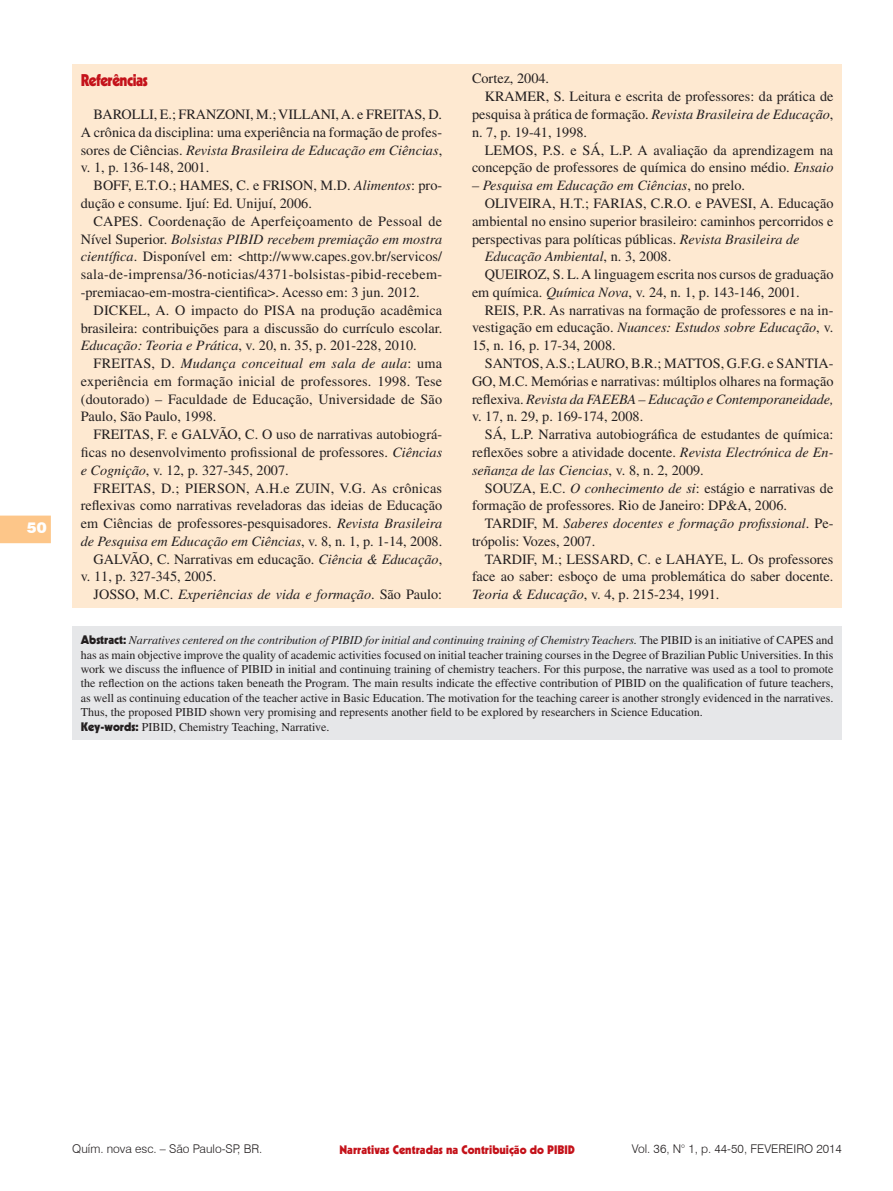
<style>
.page{position:relative;width:893px;height:1191px;background:#fff}
.page>*{position:absolute;margin:0;border:0;box-sizing:border-box;transform-origin:0 0}
.Seção{font:900 16.5px "Kabel";letter-spacing:-.03em;color:#c4121a;scale:.9 1}
.t1{font:900 15px "Swiss 721 BT";color:#fff}
.Bibliografia{font:14.25px/17.9px "Times";color:#231f20;text-align:justify}
.Bibliografia-2{font:italic 14.25px/17.9px "Times";color:#231f20}
.Abstract{font:12px/14.4px "Times";color:#231f20;text-align:justify}
.t2{font:300 12px "Swiss 721 BT";color:#231f20}
.t3{font:900 12px "Kabel";color:#c4121a}
.s1{font-style:italic}
.s2{font-style:normal}
.s3{font-family:"Kabel";font-weight:900}
</style>
<div class="page">
<svg style="left:0;top:515px;width:51px;height:28px"></svg>
<div style="left:72px;top:64px;width:770px;height:544px;background:#fee9d1"></div>
<div style="left:72px;top:626px;width:770px;height:113px;background:#e6e7e9"></div>
<p class="t1" style="left:27px;top:518px;width:21px">50</p>
<p class="Bibliografia" style="left:472px;top:70px;width:79px">Cortez, 2004.</p>
<p class="Bibliografia" style="left:472px;top:87px;width:363px;text-indent:13px">KRAMER, S. Leitura e escrita de professores: da prática de pesquisa à prática de formação. <span class="s1">Revista Brasileira de Educação</span>, n. 7, p. 19-41, 1998.</p>
<p class="Bibliografia" style="left:472px;top:141px;width:363px;text-align:right">LEMOS, P.S. e SÁ, L.P. A avaliação da aprendizagem na concepção de professores de química do ensino médio. <span class="s1">Ensaio</span></p>
<p class="Bibliografia-2" style="left:472px;top:176px;width:275px">– Pesquisa em Educação em Ciências<span class="s2">, no prelo.</span></p>
<p class="Bibliografia" style="left:472px;top:194px;width:363px;text-indent:13px">OLIVEIRA, H.T.; FARIAS, C.R.O. e PAVESI, A. Educação ambiental no ensino superior brasileiro: caminhos percorridos e perspectivas para políticas públicas. <span class="s1">Revista Brasileira de</span></p>
<p class="Bibliografia-2" style="left:485px;top:248px;width:188px">Educação Ambiental<span class="s2">, n. 3, 2008.</span></p>
<p class="Bibliografia" style="left:472px;top:265px;width:363px;text-indent:13px">QUEIROZ, S. L. A linguagem escrita nos cursos de graduação em química. <span class="s1">Química Nova</span>, v. 24, n. 1, p. 143-146, 2001.</p>
<p class="Bibliografia" style="left:472px;top:301px;width:363px;text-indent:13px">REIS, P.R. As narrativas na formação de professores e na in&shy;vestigação em educação. <span class="s1">Nuances: Estudos sobre Educação</span>, v.<br>15, n. 16, p. 17-34, 2008.</p>
<p class="Bibliografia" style="left:472px;top:354px;width:363px;text-indent:13px">SANTOS, A.S.; LAURO, B.R.; MATTOS, G.F.G. e SANTIA-GO, M.C. Memórias e narrativas: múltiplos olhares na formação reflexiva. <span class="s1">Revista da FAEEBA – Educação e Contemporaneidade, </span>v. 17, n. 29, p. 169-174, 2008.</p>
<p class="Bibliografia" style="left:472px;top:425px;width:363px;text-indent:13px">SÁ, L.P. Narrativa autobiográfica de estudantes de química: reflexões sobre a atividade docente. <span class="s1">Revista Electrónica de En&shy;señanza de las Ciencias</span>, v. 8, n. 2, 2009.</p>
<p class="Bibliografia" style="left:472px;top:479px;width:363px;text-indent:13px">SOUZA, E.C. <span class="s1">O conhecimento de si</span>: estágio e narrativas de formação de professores. Rio de Janeiro: DP&amp;A, 2006.</p>
<p class="Bibliografia-2" style="left:472px;top:514px;width:363px;text-indent:13px"><span class="s2">TARDIF, M.</span> Saberes docentes e formação profissional<span class="s2">. Pe&shy;trópolis: Vozes, 2007.</span></p>
<p class="Bibliografia" style="left:472px;top:550px;width:363px;text-indent:13px">TARDIF, M.; LESSARD, C. e LAHAYE, L. Os professores face ao saber: esboço de uma problemática do saber docente.<br><span class="s1">Teoria &amp; Educação</span>, v. 4, p. 215-234, 1991.</p>
<p class="Abstract" style="left:81px;top:633px;width:754px"><span class="s3">Abstract:</span> <span class="s1">Narratives centered on the contribution of PIBID for initial and continuing training of Chemistry Teachers.</span> The PIBID is an initiative of CAPES and has as main objective improve the quality of academic activities focused on initial teacher training courses in the Degree of Brazilian Public Universities. In this work we discuss the influence of PIBID in initial and continuing training of chemistry teachers. For this purpose, the narrative was used as a tool to promote the reflection on the actions taken beneath the Program. The main results indicate the effective contribution of PIBID on the qualification of future teachers, as well as continuing education of the teacher active in Basic Education. The motivation for the teaching career is another strongly evidenced in the narratives.<br>Thus, the proposed PIBID shown very promising and represents another field to be explored by researchers in Science Education.</p>
<p class="Abstract" style="left:81px;top:719px;width:250px"><span class="s3">Key-words:</span> PIBID, Chemistry Teaching, Narrative.</p>
<p class="Seção" style="left:81px;top:70px;width:76px">Referências</p>
<p class="Bibliografia" style="left:81px;top:105px;width:363px;text-indent:13px">BAROLLI, E.; FRANZONI, M.; VILLANI, A. e FREITAS, D.<br>A crônica da disciplina: uma experiência na formação de profes&shy;sores de Ciências. <span class="s1">Revista Brasileira de Educação em Ciências</span>, v. 1, p. 136-148, 2001.</p>
<p class="Bibliografia" style="left:81px;top:176px;width:363px;text-indent:13px">BOFF, E.T.O.; HAMES, C. e FRISON, M.D. <span class="s1">Alimentos</span>: pro&shy;dução e consume. Ijuí: Ed. Unijuí, 2006.</p>
<p class="Bibliografia" style="left:81px;top:212px;width:363px;text-indent:13px">CAPES. Coordenação de Aperfeiçoamento de Pessoal de Nível Superior. <span class="s1">Bolsistas PIBID recebem premiação em mostra científica</span>. Disponível em: &lt;http://www.capes.gov.br/servicos/ sala-de-imprensa/36-noticias/4371-bolsistas-pibid-recebem--premiacao-em-mostra-cientifica&gt;. Acesso em: 3 jun. 2012.</p>
<p class="Bibliografia" style="left:81px;top:301px;width:363px;text-indent:13px">DICKEL, A. O impacto do PISA na produção acadêmica brasileira: contribuições para a discussão do currículo escolar.<br><span class="s1">Educação: Teoria e Prática</span>, v. 20, n. 35, p. 201-228, 2010.</p>
<p class="Bibliografia" style="left:81px;top:354px;width:363px;text-indent:13px">FREITAS, D. <span class="s1">Mudança conceitual em sala de aula</span>: uma experiência em formação inicial de professores. 1998. Tese (doutorado) – Faculdade de Educação, Universidade de São Paulo, São Paulo, 1998.</p>
<p class="Bibliografia" style="left:81px;top:425px;width:363px;text-indent:13px">FREITAS, F. e GALVÃO, C. O uso de narrativas autobiográ&shy;ficas no desenvolvimento profissional de professores. <span class="s1">Ciências e Cognição</span>, v. 12, p. 327-345, 2007.</p>
<p class="Bibliografia" style="left:81px;top:479px;width:363px;text-indent:13px">FREITAS, D.; PIERSON, A.H.e ZUIN, V.G. As crônicas reflexivas como narrativas reveladoras das ideias de Educação em Ciências de professores-pesquisadores. <span class="s1">Revista Brasileira de Pesquisa em Educação em Ciências</span>, v. 8, n. 1, p. 1-14, 2008.</p>
<p class="Bibliografia" style="left:81px;top:550px;width:363px;text-indent:13px">GALVÃO, C. Narrativas em educação. <span class="s1">Ciência &amp; Educação</span>, v. 11, p. 327-345, 2005.</p>
<p class="Bibliografia-2" style="left:94px;top:585px;width:350px"><span class="s2">JOSSO, M.C.</span> Experiências de vida e formação<span class="s2">. São Paulo:</span></p>
<p class="t2" style="left:72px;top:1141px;width:192px">Quím. nova esc. – São Paulo-SP, BR.</p>
<p class="t2" style="left:632px;top:1141px;width:212px">Vol. 36, N° 1, p. 44-50, FEVEREIRO 2014</p>
<p class="t3" style="left:339px;top:1141px;width:237px">Narrativas Centradas na Contribuição do PIBID</p>
</div>
